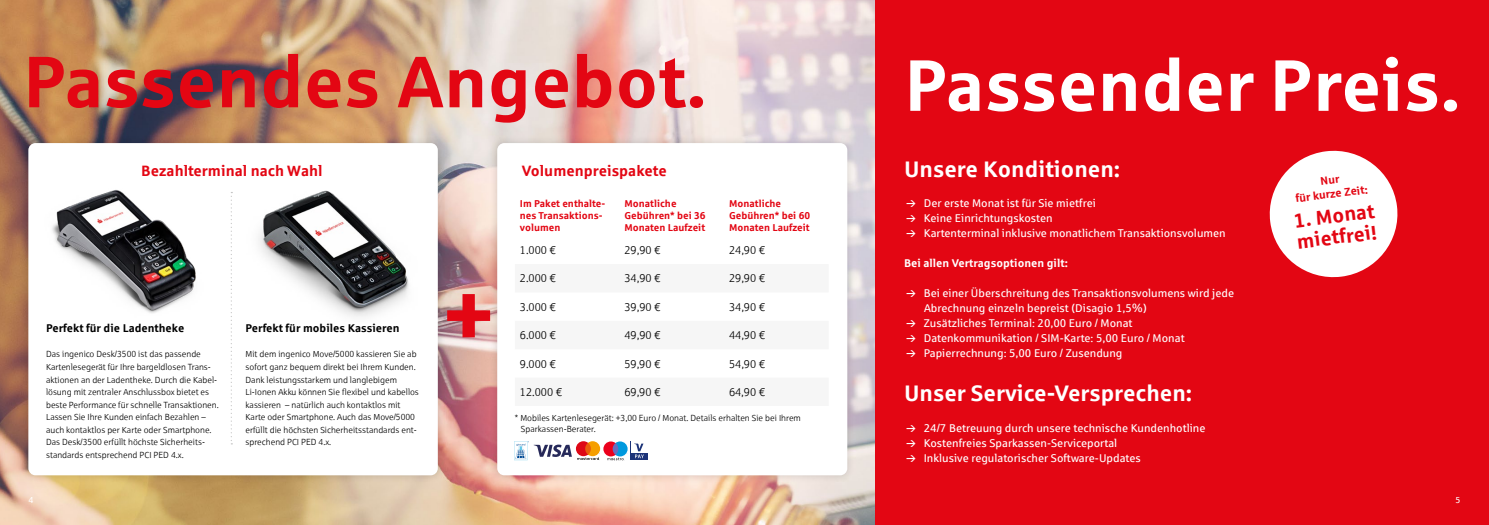
<style>
.page{position:relative;width:1489px;height:525px;background:#fff}
.page>*{position:absolute;margin:0;border:0;box-sizing:border-box;transform-origin:0 0}
.t1{font:700 72.5px "Sparkasse Rg";color:#e30613}
.t2{font:700 72.5px "Sparkasse Rg";color:#fff}
.t3{font:700 22.5px "Sparkasse Rg";color:#fff}
.t4{font:700 20px/21.2px "Sparkasse Rg";color:#e30613}
.t5{font:700 15px "Sparkasse Rg";color:#e30613}
.t6{font:11.25px/15px "Sparkasse Rg";color:#fff}
.t7{font:11.25px "Sparkasse Lt";color:#000}
.t8{font:700 11.25px "Sparkasse Rg";color:#000}
.t9{font:700 11.25px "Sparkasse Rg";color:#fff}
.t10{font:700 11.25px/13.8px "Sparkasse Rg";color:#e30613;text-align:center}
.t11{font:700 10px/12px "Sparkasse Rg";color:#e30613}
.t12{font:8.75px/12.5px "Sparkasse Lt";color:#000}
.t13{font:8.75px "Sparkasse Rg";color:#fff}
</style>
<div class="page">
<img style="left:0;top:0;width:875px;height:524px">
<div style="left:875px;top:0;width:613px;height:524px;background:#e30613"></div>
<svg style="left:1269px;top:150px;width:129px;height:128px"></svg>
<div style="left:20px;top:135px;width:426px;height:348px;background:#000;opacity:.15"></div>
<div style="left:28px;top:143px;width:410px;height:332px;background:#fff;border-radius:7px"></div>
<img style="left:52px;top:190px;width:144px;height:123px">
<img style="left:258px;top:190px;width:151px;height:127px">
<svg style="left:447px;top:294px;width:42px;height:43px;background:#dc6366"></svg>
<div style="left:489px;top:135px;width:366px;height:348px;background:#000;opacity:.15"></div>
<div style="left:497px;top:143px;width:350px;height:332px;background:#fff;border-radius:7px"></div>
<svg style="left:231px;top:192px;width:1px;height:252px"></svg>
<div style="left:630px;top:441px;width:18px;height:18px;background:#1c3378"></div>
<div style="left:631px;top:441px;width:16px;height:12px;background:#fff"></div>
<svg style="left:634px;top:443px;width:10px;height:15px"></svg>
<svg style="left:514px;top:441px;width:113px;height:19px"></svg>
<h1 class="t1" style="left:23px;top:36px;width:685px">Passendes Angebot.</h1>
<h3 class="t5" style="left:141px;top:161px;width:183px">Bezahlterminal nach Wahl</h3>
<h3 class="t5" style="left:522px;top:161px;width:146px">Volumenpreispakete</h3>
<p class="t8" style="left:46px;top:321px;width:140px">Perfekt für die Ladentheke</p>
<p class="t12" style="left:46px;top:348px;width:174px">Das ingenico Desk/3500 ist das passende Kartenlesegerät für Ihre bargeldlosen Trans&shy;aktionen an der Ladentheke. Durch die Kabel&shy;lösung mit zentraler Anschlussbox bietet es beste Performance für schnelle Transaktionen.<br>Lassen Sie Ihre Kunden einfach Bezahlen – auch kontaktlos per Karte oder Smartphone.<br>Das Desk/3500 erfüllt höchste Sicherheits&shy;standards entsprechend PCI PED 4.x.</p>
<p class="t8" style="left:245px;top:321px;width:155px">Perfekt für mobiles Kassieren</p>
<p class="t12" style="left:245px;top:348px;width:175px">Mit dem ingenico Move/5000 kassieren Sie ab sofort ganz bequem direkt bei Ihrem Kunden.<br>Dank leistungsstarkem und langlebigem Li-Ionen Akku können Sie flexibel und kabellos kassieren – natürlich auch kontaktlos mit Karte oder Smartphone. Auch das Move/5000 erfüllt die höchsten Sicherheitsstandards ent&shy;sprechend PCI PED 4.x.</p>
<p class="t11" style="left:520px;top:197px;width:87px">Im Paket enthalte&shy;nes Transaktions&shy;volumen</p>
<p class="t11" style="left:624px;top:197px;width:83px">Monatliche<br>Gebühren* bei 36<br>Monaten Laufzeit</p>
<p class="t11" style="left:729px;top:197px;width:83px">Monatliche<br>Gebühren* bei 60<br>Monaten Laufzeit</p>
<p class="t7" style="left:520px;top:243px;width:38px">1.000 €</p>
<p class="t7" style="left:624px;top:243px;width:38px">29,90 €</p>
<p class="t7" style="left:729px;top:243px;width:38px">24,90 €</p>
<p class="t7" style="left:520px;top:272px;width:38px">2.000 €</p>
<p class="t7" style="left:624px;top:272px;width:38px">34,90 €</p>
<p class="t7" style="left:729px;top:272px;width:38px">29,90 €</p>
<p class="t7" style="left:520px;top:300px;width:38px">3.000 €</p>
<p class="t7" style="left:624px;top:300px;width:38px">39,90 €</p>
<p class="t7" style="left:729px;top:300px;width:38px">34,90 €</p>
<p class="t7" style="left:520px;top:328px;width:38px">6.000 €</p>
<p class="t7" style="left:624px;top:328px;width:38px">49,90 €</p>
<p class="t7" style="left:729px;top:328px;width:38px">44,90 €</p>
<p class="t7" style="left:520px;top:357px;width:38px">9.000 €</p>
<p class="t7" style="left:624px;top:357px;width:38px">59,90 €</p>
<p class="t7" style="left:729px;top:357px;width:38px">54,90 €</p>
<p class="t7" style="left:520px;top:385px;width:44px">12.000 €</p>
<p class="t7" style="left:624px;top:385px;width:38px">69,90 €</p>
<p class="t7" style="left:729px;top:385px;width:38px">64,90 €</p>
<p class="t12" style="left:521px;top:412px;width:281px;line-height:10.5px;text-indent:-6px">* Mobiles Kartenlesegerät: +3,00 Euro / Monat. Details erhalten Sie bei Ihrem<br>Sparkassen-Berater.</p>
<h1 class="t2" style="left:904px;top:39px;width:558px">Passender Preis.</h1>
<h2 class="t3" style="left:904px;top:154px;width:218px">Unsere Konditionen:</h2>
<p class="t6" style="left:923px;top:195px;width:303px">Der erste Monat ist für Sie mietfrei<br>Keine Einrichtungskosten<br>Kartenterminal inklusive monatlichem Transaktionsvolumen</p>
<p class="t9" style="left:904px;top:256px;width:165px">Bei allen Vertragsoptionen gilt:</p>
<p class="t6" style="left:923px;top:285px;width:312px">Bei einer Überschreitung des Transaktionsvolumens wird jede Abrechnung einzeln bepreist (Disagio 1,5%)<br>Zusätzliches Terminal: 20,00 Euro / Monat Datenkommunikation / SIM-Karte: 5,00 Euro / Monat Papierrechnung: 5,00 Euro / Zusendung</p>
<h2 class="t3" style="left:904px;top:378px;width:290px">Unser Service-Versprechen:</h2>
<p class="t6" style="left:923px;top:420px;width:283px">24/7 Betreuung durch unsere technische Kundenhotline<br>Kostenfreies Sparkassen-Serviceportal<br>Inklusive regulatorischer Software-Updates</p>
<p class="t10" style="left:1292px;top:177px;width:74px;rotate:-7deg">Nur<br>für kurze Zeit:</p>
<h3 class="t4" style="left:1292px;top:209px;width:82px;rotate:-7deg">1. Monat mietfrei!</h3>
<p class="t13" style="left:28px;top:494px;width:7px">4</p>
<p class="t13" style="left:1455px;top:494px;width:7px">5</p>
</div>
